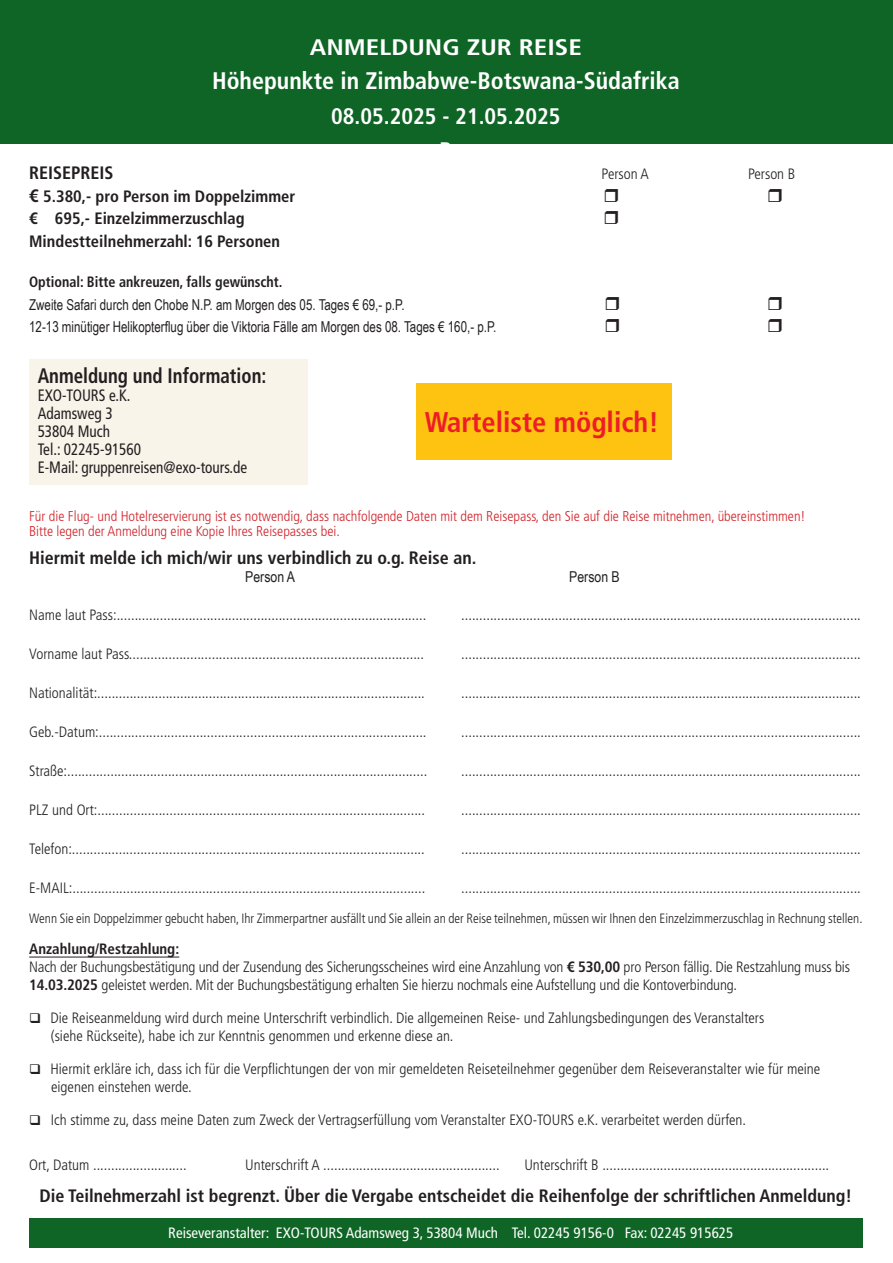
<style>
.page{position:relative;width:893px;height:1263px;background:#fff}
.page>*{position:absolute;margin:0;border:0;box-sizing:border-box;transform-origin:0 0}
.t1{font:700 condensed 28.5px "Frutiger LT Std";color:#ee1c28}
.t2{font:700 condensed 24px "Frutiger LT Std";color:#fff}
.t3{font:700 condensed 22.5px/34.5px "Frutiger LT Std";color:#fff;text-align:center}
.t4{font:700 condensed 22.5px "Frutiger LT Std";color:#fff;scale:1.2 1}
.t5{font:700 condensed 21px "Frutiger LT Std";color:#231f20;scale:.9 1}
.t6{font:700 condensed 18px "Frutiger LT Std";color:#231f20}
.t7{font:700 condensed 16.5px/22.5px "Frutiger LT Std";color:#231f20}
.t8{font:condensed 16.5px/18px "Frutiger LT Std";color:#231f20;scale:.92 1}
.t9{font:300 condensed 15px/18px "Frutiger LT Std";color:#231f20}
.t10{font:15px/22.5px "Arial Narrow";color:#231f20;scale:.94 1}
.t11{font:condensed 15px "Frutiger LT Std";color:#fff}
.t12{font:700 condensed 15px "Frutiger LT Std";color:#231f20;scale:.94 1}
.t13{font:15px "Arial Narrow";color:#231f20}
.t14{font:300 condensed 14.25px/15px "Frutiger LT Std";color:#d1232a}
.t15{font:300 condensed 13.5px "Frutiger LT Std";color:#231f20}
.s1{font-size:18px}
.s2{font-weight:700}
</style>
<div class="page">
<div style="left:0;top:0;width:893px;height:144px;background:#0f6525"></div>
<hr style="left:29px;top:957px;width:150px;height:1px;background:#231f20">
<div style="left:29px;top:1218px;width:834px;height:30px;background:#0f6525"></div>
<div style="left:29px;top:359px;width:279px;height:125px;background:#f8f4ea"></div>
<div style="left:416px;top:383px;width:256px;height:77px;background:#fec210"></div>
<h3 class="t4" style="left:310px;top:34px;width:228px">ANMELDUNG ZUR REISE</h3>
<h2 class="t2" style="left:212px;top:67px;width:469px">Höhepunkte in Zimbabwe-Botswana-Südafrika</h2>
<h3 class="t3" style="left:331px;top:99px;width:231px">08.05.2025 - 21.05.2025<br>R</h3>
<p class="t6" style="left:29px;top:162px;width:86px">REISEPREIS</p>
<p class="t9" style="left:602px;top:165px;width:49px">Person A</p>
<p class="t9" style="left:748px;top:165px;width:49px">Person B</p>
<p class="t7" style="left:29px;top:185px;width:268px"><span class="s1">€</span> 5.380,- pro Person im Doppelzimmer € 695,- Einzelzimmerzuschlag<br>Mindestteilnehmerzahl: 16 Personen</p>
<p class="t12" style="left:29px;top:273px;width:271px">Optional: Bitte ankreuzen, falls gewünscht.</p>
<p class="t10" style="left:29px;top:293px;width:499px">Zweite Safari durch den Chobe N.P. am Morgen des 05. Tages € 69,- p.P.<br>12-13 minütiger Helikopterflug über die Viktoria Fälle am Morgen des 08. Tages € 160,- p.P.</p>
<h3 class="t5" style="left:38px;top:363px;width:256px">Anmeldung und Information:</h3>
<p class="t8" style="left:38px;top:387px;width:229px">EXO-TOURS e.K.<br>Adamsweg 3<br>53804 Much<br>Tel.: 02245-91560<br>E-Mail: gruppenreisen@exo-tours.de</p>
<h1 class="t1" style="left:425px;top:405px;width:236px">Warteliste möglich!</h1>
<p class="t14" style="left:29px;top:509px;width:778px">Für die Flug- und Hotelreservierung ist es notwendig, dass nachfolgende Daten mit dem Reisepass, den Sie auf die Reise mitnehmen, übereinstimmen!<br>Bitte legen der Anmeldung eine Kopie Ihres Reisepasses bei.</p>
<p class="t6" style="left:29px;top:547px;width:449px">Hiermit melde ich mich/wir uns verbindlich zu o.g. Reise an.</p>
<p class="t13" style="left:245px;top:566px;width:51px">Person A</p>
<p class="t13" style="left:569px;top:566px;width:52px">Person B</p>
<p class="t9" style="left:29px;top:605px;width:399px">Name laut Pass:......................................................................................</p>
<p class="t9" style="left:461px;top:605px;width:401px">...............................................................................................................</p>
<p class="t9" style="left:29px;top:644px;width:396px">Vorname laut Pass..................................................................................</p>
<p class="t9" style="left:461px;top:644px;width:401px">...............................................................................................................</p>
<p class="t9" style="left:29px;top:683px;width:397px">Nationalität:...........................................................................................</p>
<p class="t9" style="left:461px;top:683px;width:401px">...............................................................................................................</p>
<p class="t9" style="left:29px;top:722px;width:399px">Geb.-Datum:...........................................................................................</p>
<p class="t9" style="left:461px;top:722px;width:401px">...............................................................................................................</p>
<p class="t9" style="left:29px;top:761px;width:400px">Straße:....................................................................................................</p>
<p class="t9" style="left:461px;top:761px;width:401px">...............................................................................................................</p>
<p class="t9" style="left:29px;top:800px;width:397px">PLZ und Ort:...........................................................................................</p>
<p class="t9" style="left:461px;top:800px;width:401px">...............................................................................................................</p>
<p class="t9" style="left:29px;top:839px;width:397px">Telefon:..................................................................................................</p>
<p class="t9" style="left:461px;top:839px;width:401px">...............................................................................................................</p>
<p class="t9" style="left:29px;top:878px;width:398px">E-MAIL:..................................................................................................</p>
<p class="t9" style="left:461px;top:878px;width:401px">...............................................................................................................</p>
<p class="t15" style="left:29px;top:910px;width:835px">Wenn Sie ein Doppelzimmer gebucht haben, Ihr Zimmerpartner ausfällt und Sie allein an der Reise teilnehmen, müssen wir Ihnen den Einzelzimmerzuschlag in Rechnung stellen.</p>
<p class="t9" style="left:29px;top:940px;width:822px"><span class="s2">Anzahlung/Restzahlung:<br></span>Nach der Buchungsbestätigung und der Zusendung des Sicherungsscheines wird eine Anzahlung von <span class="s2">€ 530,00</span> pro Person fällig. Die Restzahlung muss bis<br><span class="s2">14.03.2025</span> geleistet werden. Mit der Buchungsbestätigung erhalten Sie hierzu nochmals eine Aufstellung und die Kontoverbindung.</p>
<p class="t9" style="left:51px;top:1009px;width:715px;text-indent:-22px">❑ Die Reiseanmeldung wird durch meine Unterschrift verbindlich. Die allgemeinen Reise- und Zahlungsbedingungen des Veranstalters (siehe Rückseite), habe ich zur Kenntnis genommen und erkenne diese an.</p>
<p class="t9" style="left:51px;top:1060px;width:771px;text-indent:-22px">❑ Hiermit erkläre ich, dass ich für die Verpflichtungen der von mir gemeldeten Reiseteilnehmer gegenüber dem Reiseveranstalter wie für meine eigenen einstehen werde.</p>
<p class="t9" style="left:29px;top:1111px;width:718px">❑ Ich stimme zu, dass meine Daten zum Zweck der Vertragserfüllung vom Veranstalter EXO-TOURS e.K. verarbeitet werden dürfen.</p>
<p class="t9" style="left:29px;top:1156px;width:159px">Ort, Datum ..........................</p>
<p class="t9" style="left:245px;top:1156px;width:256px">Unterschrift A .................................................</p>
<p class="t9" style="left:524px;top:1156px;width:306px">Unterschrift B ...............................................................</p>
<p class="t6" style="left:40px;top:1185px;width:814px">Die Teilnehmerzahl ist begrenzt. Über die Vergabe entscheidet die Reihenfolge der schriftlichen Anmeldung!</p>
<p class="t11" style="left:168px;top:1224px;width:566px">Reiseveranstalter: EXO-TOURS Adamsweg 3, 53804 Much Tel. 02245 9156-0 Fax: 02245 915625</p>
</div>
